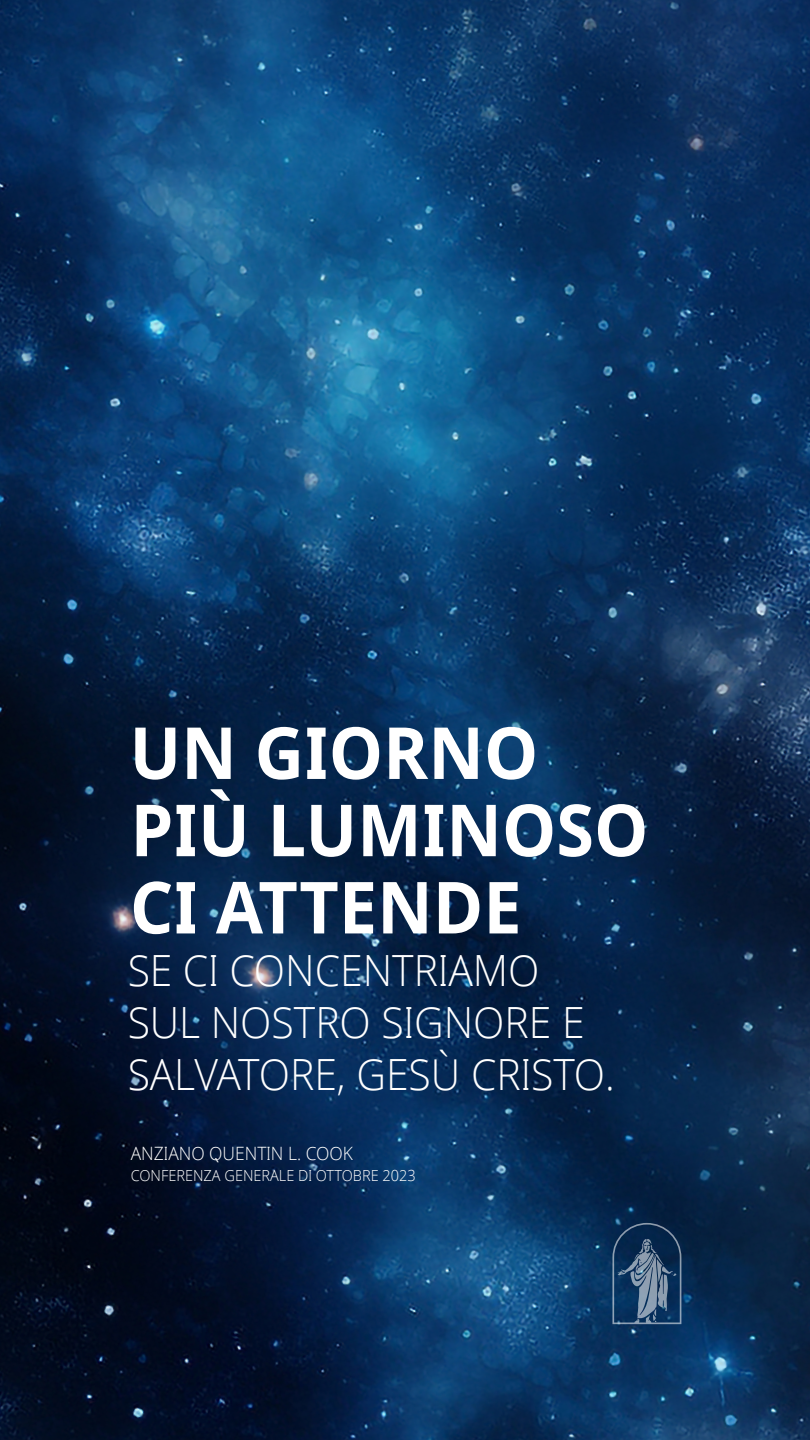
<style>
.page{position:relative;width:810px;height:1440px;background:#fff}
.page>*{position:absolute;margin:0;border:0;box-sizing:border-box;transform-origin:0 0}
.t1{font:700 71.93px/77.2px "Dots Solidlds Lat";color:#fff;scale:.95 1}
.t2{font:300 43.05px/52.1px "Dots Solidlds Lat";color:#fff;scale:.95 1}
.t3{font:300 18.38px "Dots Solidlds Lat";color:#fff;scale:.95 1}
.t4{font:300 15.3px "Dots Solidlds Lat";color:#fff;scale:.95 1}
</style>
<div class="page">
<img style="left:0;top:0;width:810px;height:1440px">
<svg style="left:612px;top:1223px;width:69px;height:101px;background:#2e4d6e"></svg>
<h1 class="t1" style="left:130px;top:715px;width:548px">UN GIORNO<br>PIÙ LUMINOSO<br>CI ATTENDE</h1>
<p class="t2" style="left:127px;top:944px;width:515px">SE CI CONCENTRIAMO<br>SUL NOSTRO SIGNORE E<br>SALVATORE, GESÙ CRISTO.</p>
<p class="t3" style="left:131px;top:1140px;width:235px">ANZIANO QUENTIN L. COOK</p>
<p class="t4" style="left:131px;top:1165px;width:302px">CONFERENZA GENERALE DI OTTOBRE 2023</p>
</div>
